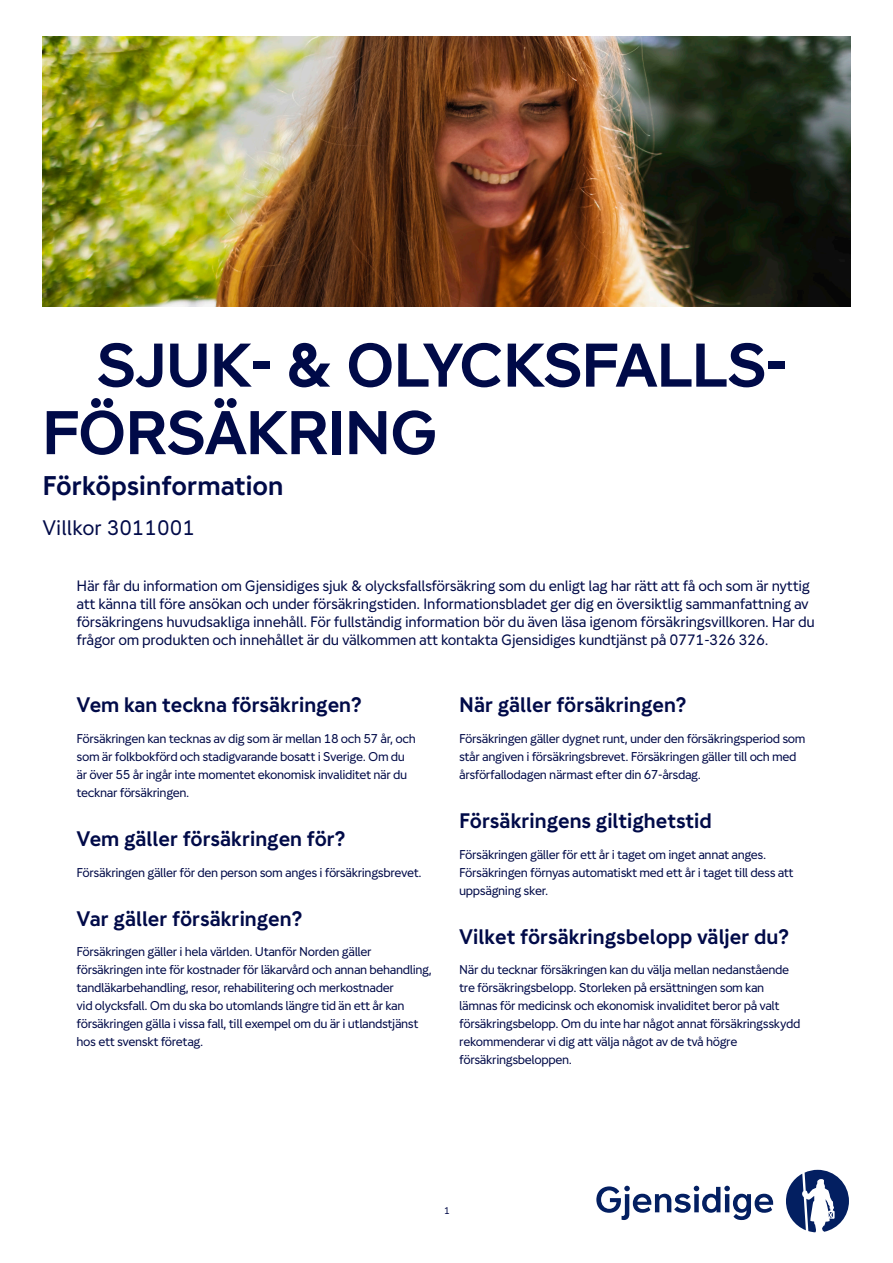
<style>
.page{position:relative;width:893px;height:1263px;background:#fff}
.page>*{position:absolute;margin:0;border:0;box-sizing:border-box;transform-origin:0 0}
.Punkt{font:61.5px/67.5px "Gjensidige Display";color:#000a48}
.Punkt-2{font:700 27px "Gjensidige Type";color:#000a48}
.heading_1{font:700 21px "Gjensidige Type";color:#000a48}
.Punkt-3{font:21px "Gjensidige Type";color:#000a48}
.Punkt_tal_sidst_linje{font:15px/18px "Gjensidige Type";letter-spacing:-.02em;color:#000a48}
.Brødtekst{font:12.75px/18px "Gjensidige Type";letter-spacing:-.03em;color:#000a48}
.t1{font:9.75px "Gjensidige Type";color:#000a48}
</style>
<div class="page">
<svg style="left:786px;top:1170px;width:63px;height:62px"></svg>
<svg style="left:596px;top:1186px;width:177px;height:34px"></svg>
<img style="left:43px;top:36px;width:807px;height:270px">
<p class="Punkt" style="left:43px;top:331px;width:746px;text-indent:54px">SJUK- &amp; OLYCKSFALLS-<br>FÖRSÄKRING</p>
<p class="Punkt-2" style="left:43px;top:469px;width:242px">Förköpsinformation</p>
<p class="Punkt-3" style="left:43px;top:515px;width:154px">Villkor 3011001</p>
<p class="Punkt_tal_sidst_linje" style="left:77px;top:577px;width:735px">Här får du information om Gjensidiges sjuk &amp; olycksfallsförsäkring som du enligt lag har rätt att få och som är nyttig</p>
<p class="Punkt_tal_sidst_linje" style="left:77px;top:595px;width:740px">att känna till före ansökan och under försäkringstiden. Informationsbladet ger dig en översiktlig sammanfattning av försäkringens huvudsakliga innehåll. För fullständig information bör du även läsa igenom försäkringsvillkoren. Har du frågor om produkten och innehållet är du välkommen att kontakta Gjensidiges kundtjänst på 0771-326 326.</p>
<p class="heading_1" style="left:77px;top:692px;width:287px">Vem kan teckna försäkringen?</p>
<p class="Brødtekst" style="left:77px;top:729px;width:341px">Försäkringen kan tecknas av dig som är mellan 18 och 57 år, och som är folkbokförd och stadigvarande bosatt i Sverige. Om du är över 55 år ingår inte momentet ekonomisk invaliditet när du tecknar försäkringen.</p>
<p class="heading_1" style="left:77px;top:826px;width:270px">Vem gäller försäkringen för?</p>
<p class="Brødtekst" style="left:77px;top:863px;width:347px">Försäkringen gäller för den person som anges i försäkringsbrevet.</p>
<p class="heading_1" style="left:77px;top:906px;width:227px">Var gäller försäkringen?</p>
<p class="Brødtekst" style="left:77px;top:943px;width:357px">Försäkringen gäller i hela världen. Utanför Norden gäller försäkringen inte för kostnader för läkarvård och annan behandling, tandläkarbehandling, resor, rehabilitering och merkostnader<br>vid olycksfall. Om du ska bo utomlands längre tid än ett år kan försäkringen gälla i vissa fall, till exempel om du är i utlandstjänst hos ett svenskt företag.</p>
<p class="heading_1" style="left:459px;top:692px;width:229px">När gäller försäkringen?</p>
<p class="Brødtekst" style="left:459px;top:729px;width:348px">Försäkringen gäller dygnet runt, under den försäkringsperiod som står angiven i försäkringsbrevet. Försäkringen gäller till och med årsförfallodagen närmast efter din 67-årsdag.</p>
<p class="heading_1" style="left:459px;top:808px;width:254px">Försäkringens giltighetstid</p>
<p class="Brødtekst" style="left:459px;top:845px;width:336px">Försäkringen gäller för ett år i taget om inget annat anges.<br>Försäkringen förnyas automatiskt med ett år i taget till dess att uppsägning sker.</p>
<p class="heading_1" style="left:459px;top:924px;width:331px">Vilket försäkringsbelopp väljer du?</p>
<p class="Brødtekst" style="left:459px;top:961px;width:343px">När du tecknar försäkringen kan du välja mellan nedanstående tre försäkringsbelopp. Storleken på ersättningen som kan lämnas för medicinsk och ekonomisk invaliditet beror på valt försäkringsbelopp. Om du inte har något annat försäkringsskydd rekommenderar vi dig att välja något av de två högre försäkringsbeloppen.</p>
<p class="t1" style="left:444px;top:1204px;width:7px">1</p>
</div>
